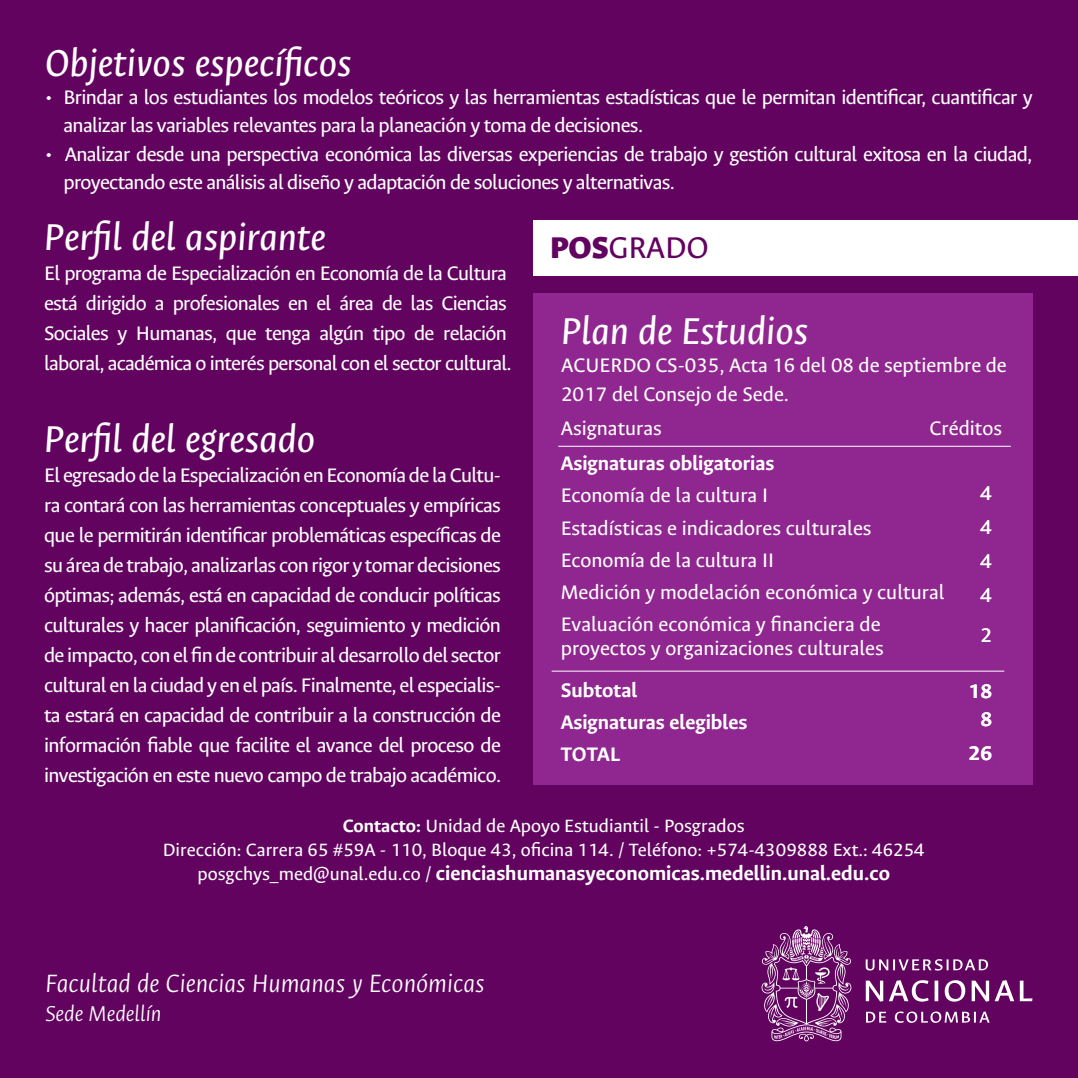
<style>
.page{position:relative;width:1078px;height:1078px;background:#fff}
.page>*{position:absolute;margin:0;border:0;box-sizing:border-box;transform-origin:0 0}
.t1{font:italic 42px "Ancizar Sans";color:#fff}
.t2{font:33.6px "Ancizar Sans";color:#630360}
.t3{font:italic 300 28.2px "Ancizar Sans";color:#fff}
.t4{font:italic 300 24.2px "Ancizar Sans";color:#fff}
.t5{font:22px/30px "Ancizar Sans";letter-spacing:-.025em;color:#fff}
.t6{font:22px/32px "Ancizar Sans";color:#fff}
.t7{font:700 22px/32px "Ancizar Sans";color:#fff}
.t8{font:20px/24px "Ancizar Sans";color:#fff;text-align:center}
.s1{font-weight:900}
.s2{font-weight:700}
.s3{font-weight:400;font-size:20px}
</style>
<div class="page">
<div style="left:0;top:0;width:1077px;height:1077px;background:#630360"></div>
<div style="left:533px;top:293px;width:499px;height:491px;background:#90268f"></div>
<hr style="left:558px;top:445px;width:452px;height:1px;background:#fff">
<hr style="left:551px;top:670px;width:452px;height:1px;background:#fff">
<svg style="left:865px;top:959px;width:122px;height:11px"></svg>
<svg style="left:865px;top:980px;width:167px;height:21px"></svg>
<svg style="left:866px;top:1011px;width:20px;height:11px"></svg>
<svg style="left:894px;top:1011px;width:95px;height:11px"></svg>
<svg style="left:761px;top:926px;width:90px;height:115px"></svg>
<div style="left:533px;top:220px;width:544px;height:55px;background:#fff"></div>
<h1 class="t1" style="left:45px;top:40px;width:308px">Objetivos específicos</h1>
<p class="t5" style="left:63px;top:84px;width:970px;line-height:28px;text-indent:-18px">• Brindar a los estudiantes los modelos teóricos y las herramientas estadísticas que le permitan identificar, cuantificar y analizar las variables relevantes para la planeación y toma de decisiones.</p>
<p class="t5" style="left:63px;top:140px;width:970px;line-height:28px;text-indent:-18px">• Analizar desde una perspectiva económica las diversas experiencias de trabajo y gestión cultural exitosa en la ciudad, proyectando este análisis al diseño y adaptación de soluciones y alternativas.</p>
<h1 class="t1" style="left:44px;top:214px;width:283px">Perfil del aspirante</h1>
<p class="t5" style="left:44px;top:258px;width:469px">El programa de Especialización en Economía de la Cultura está dirigido a profesionales en el área de las Ciencias Sociales y Humanas, que tenga algún tipo de relación laboral, académica o interés personal con el sector cultural.</p>
<h2 class="t2" style="left:550px;top:229px;width:160px"><span class="s1">POS</span>GRADO</h2>
<h1 class="t1" style="left:561px;top:308px;width:249px">Plan de Estudios</h1>
<p class="t6" style="left:561px;top:351px;width:447px;line-height:28px">ACUERDO CS-035, Acta 16 del 08 de septiembre de<br>2017 del Consejo de Sede.</p>
<p class="t6" style="left:560px;top:412px;width:102px">Asignaturas</p>
<p class="t6" style="left:929px;top:412px;width:74px">Créditos</p>
<h1 class="t1" style="left:44px;top:416px;width:272px">Perfil del egresado</h1>
<p class="t5" style="left:44px;top:460px;width:458px;text-align:justify">El egresado de la Especialización en Economía de la Cultu&shy;ra contará con las herramientas conceptuales y empíricas que le permitirán identificar problemáticas específicas de su área de trabajo, analizarlas con rigor y tomar decisiones óptimas; además, está en capacidad de conducir políticas culturales y hacer planificación, seguimiento y medición de impacto, con el fin de contribuir al desarrollo del sector cultural en la ciudad y en el país. Finalmente, el especialis&shy;ta estará en capacidad de contribuir a la construcción de información fiable que facilite el avance del proceso de investigación en este nuevo campo de trabajo académico.</p>
<p class="t8" style="left:163px;top:814px;width:763px"><span class="s2">Contacto:</span> Unidad de Apoyo Estudiantil - Posgrados<br>Dirección: Carrera 65 #59A - 110, Bloque 43, oficina 114. / Teléfono: +574-4309888 Ext.: 46254</p>
<p class="t7" style="left:197px;top:857px;width:693px"><span class="s3">posgchys_med@unal.edu.co /</span> cienciashumanasyeconomicas.medellin.unal.edu.co</p>
<p class="t7" style="left:560px;top:447px;width:215px">Asignaturas obligatorias</p>
<p class="t6" style="left:560px;top:479px;width:385px">Economía de la cultura I<br>Estadísticas e indicadores culturales Economía de la cultura II<br>Medición y modelación económica y cultural Evaluación económica y financiera de</p>
<p class="t6" style="left:560px;top:631px;width:324px">proyectos y organizaciones culturales</p>
<p class="t7" style="left:560px;top:673px;width:188px">Subtotal<br>Asignaturas elegibles<br>TOTAL</p>
<p class="t5" style="left:980px;top:476px;width:13px;line-height:34px;text-align:justify">4<br>4<br>4<br>4</p>
<p class="t5" style="left:980px;top:620px;width:13px">2</p>
<p class="t7" style="left:968px;top:677px;width:25px;line-height:28px;text-align:center">18<br>8</p>
<p class="t7" style="left:968px;top:737px;width:25px">26</p>
<p class="t3" style="left:45px;top:967px;width:440px">Facultad de Ciencias Humanas y Económicas</p>
<p class="t4" style="left:45px;top:1000px;width:117px">Sede Medellín</p>
</div>
